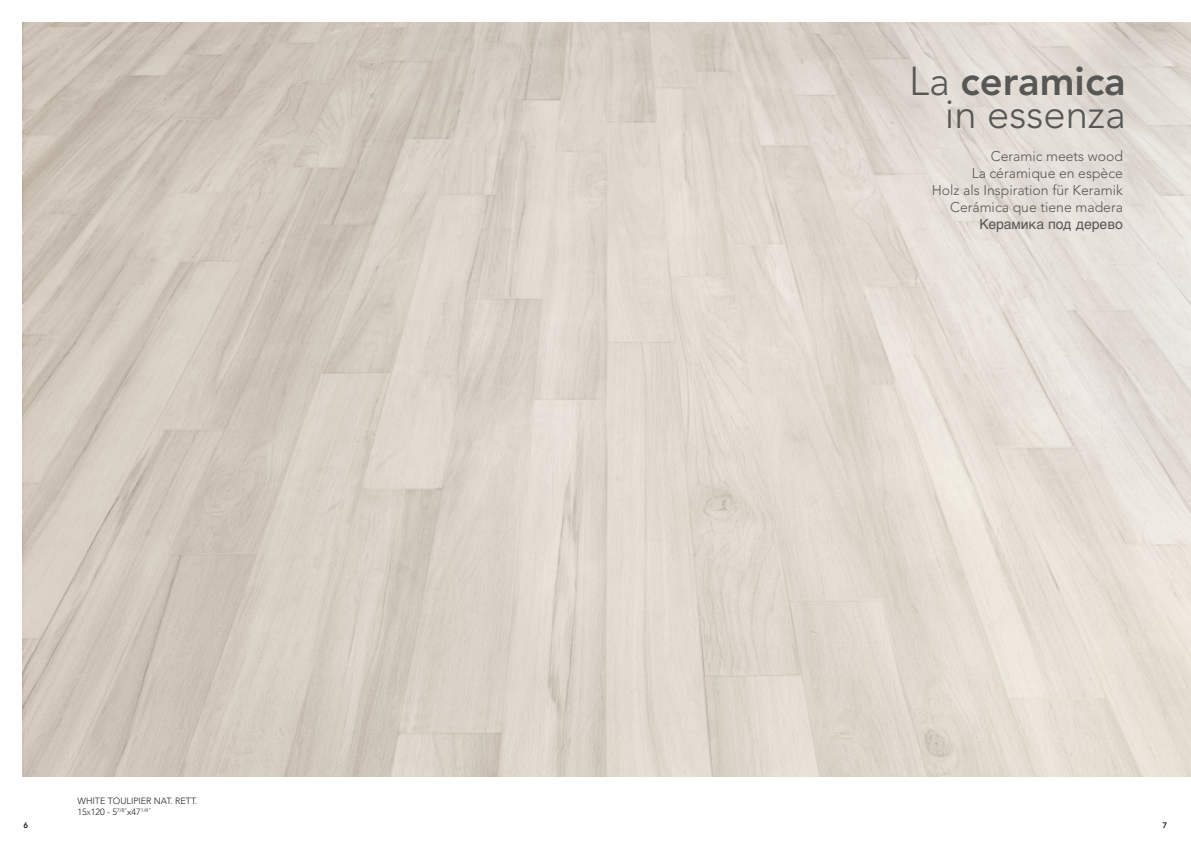
<style>
.page{position:relative;width:1191px;height:842px;background:#fff}
.page>*{position:absolute;margin:0;border:0;box-sizing:border-box;transform-origin:0 0}
.t1{font:300 40px/33px "Avenir LT Std";color:#575756;text-align:right}
.t2{font:300 14px/17px "Avenir LT Std";color:#575756;text-align:right}
.t3{font:14px "Helvetica Cyr Upright";color:#575756}
.t4{font:300 9px/10.8px "Avenir LT Std";color:#1d1d1b}
.t5{font:800 8px "Avenir LT Std";color:#1d1d1b}
.s1{font-size:6.3px}
.s2{font-weight:800}
</style>
<div class="page">
<img style="left:23px;top:23px;width:1168px;height:754px">
<p class="t4" style="left:77px;top:796px;width:122px">WHITE TOULIPIER NAT. RETT.<br>15<span class="s1">x</span>120 - 5<sup>7/8”</sup>x47<sup>1/4”</sup></p>
<h1 class="t1" style="left:909px;top:65px;width:218px">La <span class="s2">ceramica </span>in essenza</h1>
<p class="t2" style="left:931px;top:148px;width:193px">Ceramic meets wood<br>La céramique en espèce<br>Holz als Inspiration für Keramik<br>Cerámica que tiene madera</p>
<p class="t3" style="left:979px;top:216px;width:145px">Керамика под дерево</p>
<p class="t5" style="left:24px;top:820px;width:6px">6</p>
<p class="t5" style="left:1162px;top:820px;width:6px">7</p>
</div>
